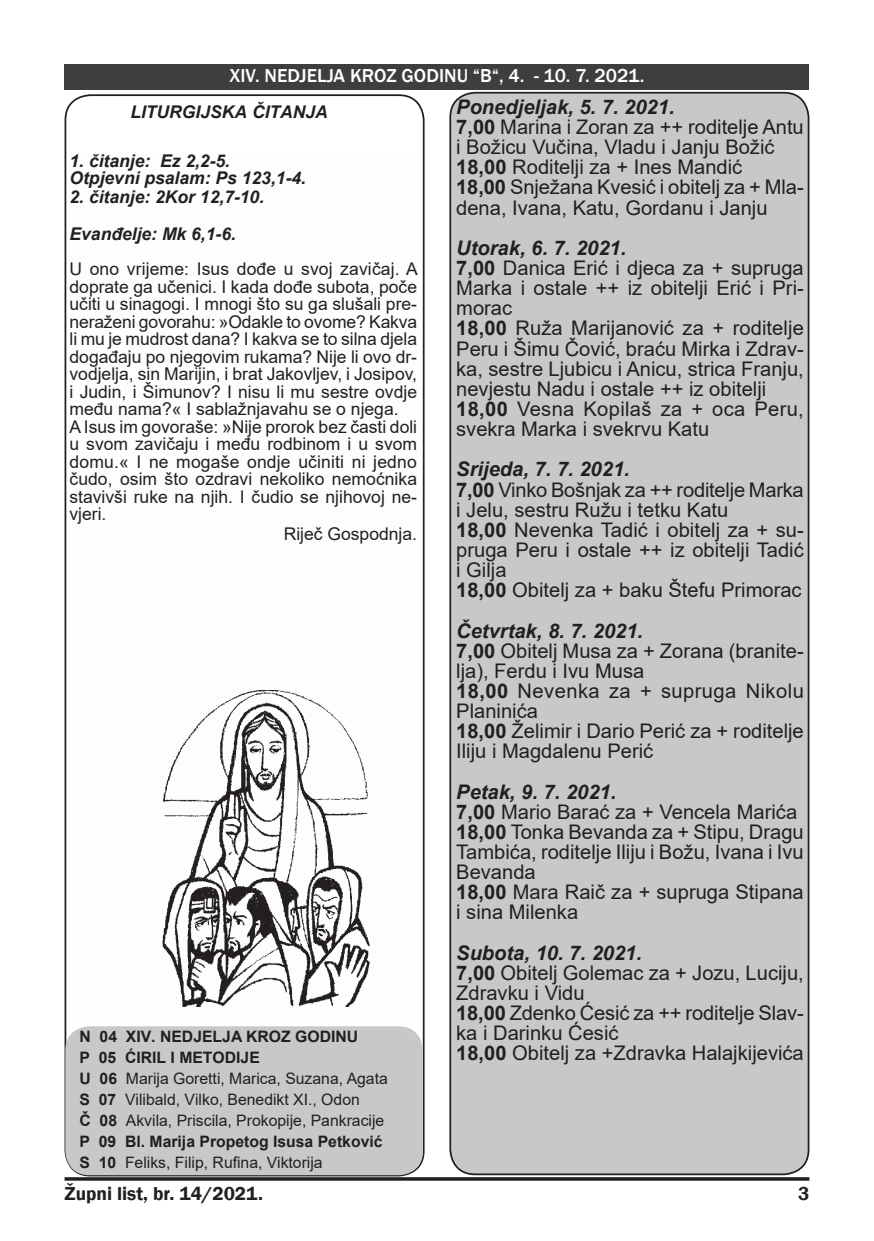
<style>
.page{position:relative;width:874px;height:1241px;background:#fff}
.page>*{position:absolute;margin:0;border:0;box-sizing:border-box;transform-origin:0 0}
.t1{font:20.12px/20.1px "Arial";color:#231f20}
.t2{font:italic 700 20.12px "Arial";color:#231f20}
.t3{font:20.12px/20.1px "Arial";letter-spacing:.02em;color:#231f20}
.t4{font:500 19.25px "Franklin Gothic";color:#fff}
.t5{font:600 19.25px "Franklin Gothic";color:#231f20}
.t6{font:17.5px/17.5px "Arial";color:#231f20;text-align:justify}
.t7{font:italic 700 17.5px "Arial";color:#231f20}
.t8{font:15.75px "Arial";color:#231f20}
.t9{font:700 15.75px "Arial";color:#231f20}
.s1{font-weight:700}
</style>
<div class="page">
<div style="left:65px;top:1026px;width:357px;height:148px;background:#c7c8ca;border-radius:24px"></div>
<div style="left:64px;top:64px;width:745px;height:26px;background:#3e3e3f"></div>
<svg style="left:64px;top:1176px;width:745px;height:4px;background:#595657"></svg>
<div style="left:450px;top:93px;width:358px;height:1081px;background:#c7c8ca;border-radius:25px"></div>
<div style="left:449px;top:92px;width:360px;height:1082px;border:2px solid #231f20;border-radius:25px"></div>
<img style="left:162px;top:690px;width:208px;height:316px">
<p class="t4" style="left:229px;top:63px;width:416px">XIV. NEDJELJA KROZ GODINU “B“, 4. - 10. 7. 2021.</p>
<p class="t7" style="left:130px;top:100px;width:199px">LITURGIJSKA ČITANJA</p>
<p class="t7" style="left:69px;top:149px;width:162px">1. čitanje: Ez 2,2-5.</p>
<p class="t7" style="left:69px;top:166px;width:238px">Otpjevni psalam: Ps 123,1-4.</p>
<p class="t7" style="left:69px;top:185px;width:196px">2. čitanje: 2Kor 12,7-10.</p>
<p class="t7" style="left:69px;top:222px;width:168px">Evanđelje: Mk 6,1-6.</p>
<p class="t6" style="left:69px;top:260px;width:350px">U ono vrijeme: Isus dođe u svoj zavičaj. A doprate ga učenici. I kada dođe subota, poče učiti u sinagogi. I mnogi što su ga slušali pre&shy;neraženi govorahu: »Odakle to ovome? Kakva li mu je mudrost dana? I kakva se to silna djela događaju po njegovim rukama? Nije li ovo dr&shy;vodjelja, sin Marijin, i brat Jakovljev, i Josipov, i Judin, i Šimunov? I nisu li mu sestre ovdje među nama?« I sablažnjavahu se o njega.</p>
<p class="t6" style="left:69px;top:418px;width:349px">A Isus im govoraše: »Nije prorok bez časti doli u svom zavičaju i među rodbinom i u svom domu.« I ne mogaše ondje učiniti ni jedno čudo, osim što ozdravi nekoliko nemoćnika stavivši ruke na njih. I čudio se njihovoj ne&shy;vjeri.</p>
<p class="t6" style="left:283px;top:524px;width:135px">Riječ Gospodnja.</p>
<p class="t2" style="left:456px;top:93px;width:220px">Ponedjeljak, 5. 7. 2021.</p>
<p class="t1" style="left:456px;top:117px;width:349px"><span class="s1">7,00</span> Marina i Zoran za ++ roditelje Antu i Božicu Vučina, Vladu i Janju Božić</p>
<p class="t1" style="left:456px;top:157px;width:287px"><span class="s1">18,00</span> Roditelji za + Ines Mandić</p>
<p class="t1" style="left:456px;top:177px;width:349px"><span class="s1">18,00</span> Snježana Kvesić i obitelj za + Mla&shy;dena, Ivana, Katu, Gordanu i Janju</p>
<p class="t2" style="left:456px;top:234px;width:172px">Utorak, 6. 7. 2021.</p>
<p class="t1" style="left:456px;top:258px;width:349px;text-align:justify"><span class="s1">7,00</span> Danica Erić i djeca za + supruga Marka i ostale ++ iz obitelji Erić i Pri&shy;morac</p>
<p class="t1" style="left:456px;top:318px;width:349px;text-align:justify"><span class="s1">18,00</span> Ruža Marijanović za + roditelje Peru i Šimu Čović, braću Mirka i Zdrav&shy;ka, sestre Ljubicu i Anicu, strica Franju, nevjestu Nadu i ostale ++ iz obitelji</p>
<p class="t1" style="left:456px;top:398px;width:349px"><span class="s1">18,00</span> Vesna Kopilaš za + oca Peru, svekra Marka i svekrvu Katu</p>
<p class="t2" style="left:456px;top:456px;width:175px">Srijeda, 7. 7. 2021.</p>
<p class="t1" style="left:456px;top:479px;width:349px"><span class="s1">7,00</span> Vinko Bošnjak za ++ roditelje Marka i Jelu, sestru Ružu i tetku Katu</p>
<p class="t1" style="left:456px;top:519px;width:349px;text-align:justify"><span class="s1">18,00</span> Nevenka Tadić i obitelj za + su&shy;pruga Peru i ostale ++ iz obitelji Tadić i Gilja</p>
<p class="t1" style="left:456px;top:580px;width:347px"><span class="s1">18,00</span> Obitelj za + baku Štefu Primorac</p>
<p class="t2" style="left:456px;top:617px;width:188px">Četvrtak, 8. 7. 2021.</p>
<p class="t1" style="left:456px;top:640px;width:349px"><span class="s1">7,00</span> Obitelj Musa za + Zorana (branite&shy;lja), Ferdu i Ivu Musa</p>
<p class="t3" style="left:456px;top:680px;width:349px"><span class="s1">18,00</span> Nevenka za + supruga Nikolu<br>Planinića</p>
<p class="t1" style="left:456px;top:720px;width:349px"><span class="s1">18,00</span> Želimir i Dario Perić za + roditelje<br>Iliju i Magdalenu Perić</p>
<p class="t2" style="left:456px;top:778px;width:161px">Petak, 9. 7. 2021.</p>
<p class="t1" style="left:456px;top:801px;width:342px"><span class="s1">7,00</span> Mario Barać za + Vencela Marića</p>
<p class="t1" style="left:456px;top:821px;width:349px;text-align:justify"><span class="s1">18,00</span> Tonka Bevanda za + Stipu, Dragu Tambića, roditelje Iliju i Božu, Ivana i Ivu Bevanda</p>
<p class="t1" style="left:456px;top:881px;width:349px"><span class="s1">18,00</span> Mara Raič za + supruga Stipana i sina Milenka</p>
<p class="t2" style="left:456px;top:939px;width:187px">Subota, 10. 7. 2021.</p>
<p class="t1" style="left:456px;top:962px;width:349px"><span class="s1">7,00</span> Obitelj Golemac za + Jozu, Luciju,<br>Zdravku i Vidu</p>
<p class="t1" style="left:456px;top:1002px;width:349px"><span class="s1">18,00</span> Zdenko Ćesić za ++ roditelje Slav&shy;ka i Darinku Ćesić</p>
<p class="t1" style="left:456px;top:1042px;width:349px"><span class="s1">18,00</span> Obitelj za +Zdravka Halajkijevića</p>
<p class="t9" style="left:79px;top:1025px;width:280px">N 04 XIV. NEDJELJA KROZ GODINU</p>
<p class="t9" style="left:79px;top:1046px;width:182px">P 05 ĆIRIL I METODIJE</p>
<p class="t8" style="left:79px;top:1067px;width:310px"><span class="s1">U 06</span> Marija Goretti, Marica, Suzana, Agata</p>
<p class="t8" style="left:79px;top:1088px;width:282px"><span class="s1">S 07</span> Vilibald, Vilko, Benedikt XI., Odon</p>
<p class="t8" style="left:79px;top:1109px;width:306px"><span class="s1">Č 08</span> Akvila, Priscila, Prokopije, Pankracije</p>
<p class="t9" style="left:79px;top:1130px;width:304px">P 09 Bl. Marija Propetog Isusa Petković</p>
<p class="t8" style="left:79px;top:1151px;width:245px"><span class="s1">S 10</span> Feliks, Filip, Rufina, Viktorija</p>
<p class="t5" style="left:64px;top:1181px;width:200px">Župni list, br. 14/2021.</p>
<p class="t5" style="left:797px;top:1181px;width:13px">3</p>
</div>
